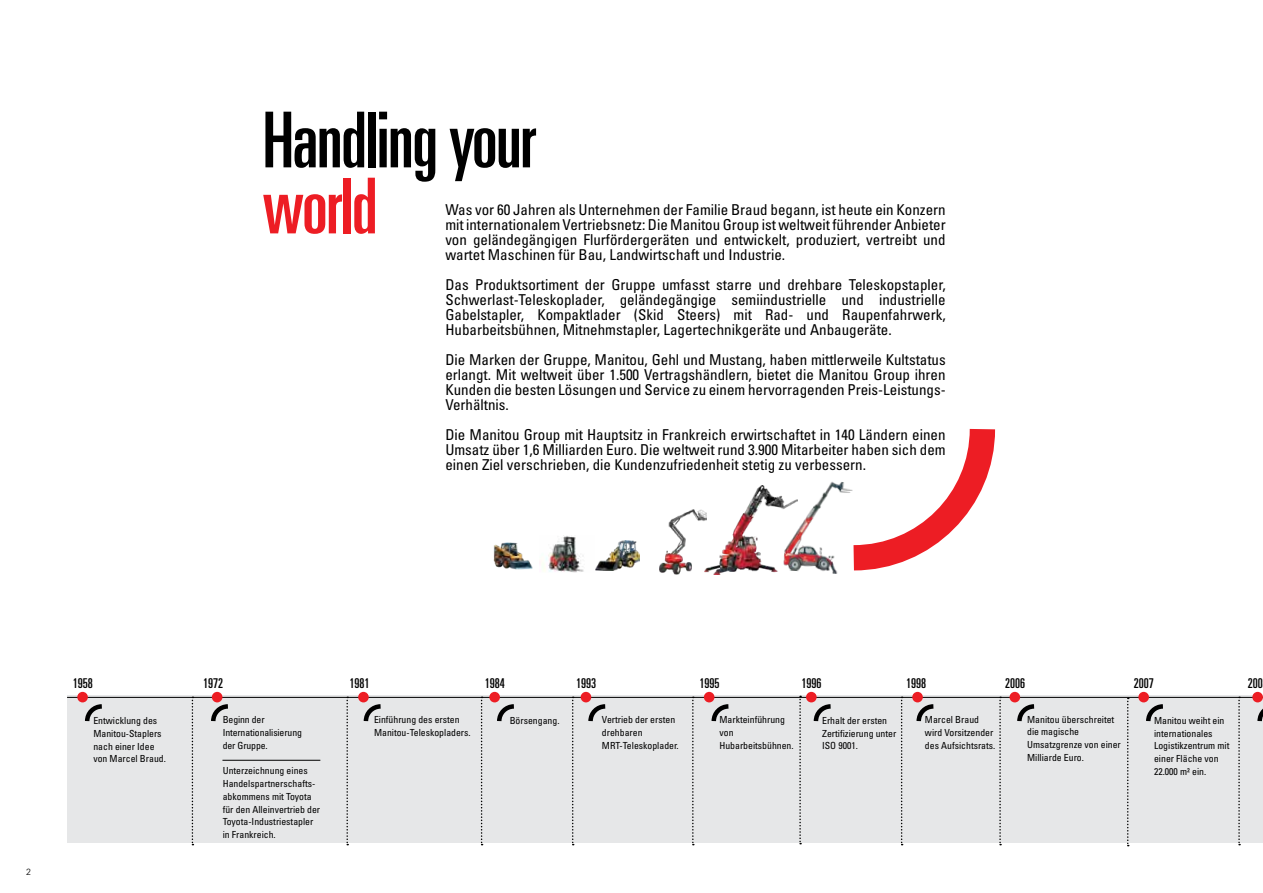
<style>
.page{position:relative;width:1263px;height:893px;background:#fff}
.page>*{position:absolute;margin:0;border:0;box-sizing:border-box;transform-origin:0 0}
.t1{font:77.1px "Univers LTCYR 59 Ult Cond";letter-spacing:-.02em;color:#000}
.t2{font:77.1px "Univers LTCYR 59 Ult Cond";letter-spacing:-.02em;color:#ed1d24}
.t3{font:condensed 15px/15px "Univers LTCYR 57";color:#000;text-align:justify}
.t4{font:13.5px "Univers LTCYR 59 Ult Cond";color:#000}
.t5{font:condensed 9.75px/12.8px "Univers LTCYR 57";color:#000}
.t6{font:300 9px "Univers LTCYR 45";color:#000}
</style>
<div class="page">
<img style="left:659px;top:510px;width:46px;height:65px">
<img style="left:705px;top:486px;width:78px;height:88px">
<img style="left:783px;top:488px;width:45px;height:83px">
<img style="left:596px;top:540px;width:43px;height:31px">
<img style="left:543px;top:535px;width:41px;height:37px">
<img style="left:493px;top:543px;width:39px;height:26px">
<svg style="left:828px;top:428px;width:168px;height:146px"></svg>
<div style="left:67px;top:695px;width:1196px;height:148px;background:#e6e7e8"></div>
<hr style="left:67px;top:697px;width:1196px;height:1px;background:#000">
<div style="left:77px;top:692px;width:11px;height:10px;background:#ed1d24;border-radius:50%"></div>
<svg style="left:83px;top:702px;width:19px;height:20px"></svg>
<div style="left:212px;top:692px;width:10px;height:10px;background:#ed1d24;border-radius:50%"></div>
<svg style="left:211px;top:702px;width:17px;height:20px"></svg>
<div style="left:358px;top:692px;width:11px;height:10px;background:#ed1d24;border-radius:50%"></div>
<svg style="left:361px;top:702px;width:20px;height:20px"></svg>
<hr style="left:222px;top:760px;width:98px;height:1px;background:#000">
<div style="left:489px;top:692px;width:11px;height:10px;background:#ed1d24;border-radius:50%"></div>
<svg style="left:495px;top:702px;width:19px;height:20px"></svg>
<div style="left:581px;top:692px;width:10px;height:10px;background:#ed1d24;border-radius:50%"></div>
<svg style="left:586px;top:702px;width:20px;height:20px"></svg>
<div style="left:806px;top:692px;width:11px;height:10px;background:#ed1d24;border-radius:50%"></div>
<svg style="left:811px;top:702px;width:20px;height:20px"></svg>
<svg style="left:192px;top:698px;width:1px;height:147px"></svg>
<svg style="left:346px;top:697px;width:2px;height:148px"></svg>
<svg style="left:481px;top:698px;width:2px;height:147px"></svg>
<svg style="left:572px;top:698px;width:2px;height:147px"></svg>
<div style="left:704px;top:692px;width:10px;height:10px;background:#ed1d24;border-radius:50%"></div>
<svg style="left:709px;top:702px;width:20px;height:20px"></svg>
<svg style="left:692px;top:698px;width:2px;height:147px"></svg>
<svg style="left:799px;top:696px;width:2px;height:148px"></svg>
<div style="left:912px;top:692px;width:11px;height:10px;background:#ed1d24;border-radius:50%"></div>
<svg style="left:916px;top:702px;width:18px;height:20px"></svg>
<svg style="left:901px;top:698px;width:2px;height:147px"></svg>
<div style="left:1138px;top:692px;width:11px;height:10px;background:#ed1d24;border-radius:50%"></div>
<svg style="left:1144px;top:702px;width:19px;height:20px"></svg>
<svg style="left:1238px;top:697px;width:2px;height:148px"></svg>
<div style="left:1252px;top:692px;width:11px;height:10px;background:#ed1d24;border-radius:50%"></div>
<svg style="left:1256px;top:702px;width:7px;height:20px"></svg>
<div style="left:1009px;top:692px;width:11px;height:10px;background:#ed1d24;border-radius:50%"></div>
<svg style="left:1015px;top:702px;width:20px;height:20px"></svg>
<svg style="left:999px;top:697px;width:2px;height:148px"></svg>
<svg style="left:1127px;top:698px;width:2px;height:148px"></svg>
<h1 class="t1" style="left:263px;top:87px;width:275px">Handling your</h1>
<h1 class="t2" style="left:263px;top:153px;width:116px">world</h1>
<p class="t3" style="left:445px;top:202px;width:502px">Was vor 60 Jahren als Unternehmen der Familie Braud begann, ist heute ein Konzern mit internationalem Vertriebsnetz: Die Manitou Group ist weltweit führender Anbieter von geländegängigen Flurfördergeräten und entwickelt, produziert, vertreibt und wartet Maschinen für Bau, Landwirtschaft und Industrie.</p>
<p class="t3" style="left:445px;top:277px;width:502px">Das Produktsortiment der Gruppe umfasst starre und drehbare Teleskopstapler, Schwerlast-Teleskoplader, geländegängige semiindustrielle und industrielle Gabelstapler, Kompaktlader (Skid Steers) mit Rad- und Raupenfahrwerk, Hubarbeitsbühnen, Mitnehmstapler, Lagertechnikgeräte und Anbaugeräte.</p>
<p class="t3" style="left:445px;top:352px;width:502px">Die Marken der Gruppe, Manitou, Gehl und Mustang, haben mittlerweile Kultstatus erlangt. Mit weltweit über 1.500 Vertragshändlern, bietet die Manitou Group ihren Kunden die besten Lösungen und Service zu einem hervorragenden Preis-Leistungs-Verhältnis.</p>
<p class="t3" style="left:445px;top:427px;width:502px">Die Manitou Group mit Hauptsitz in Frankreich erwirtschaftet in 140 Ländern einen Umsatz über 1,6 Milliarden Euro. Die weltweit rund 3.900 Mitarbeiter haben sich dem einen Ziel verschrieben, die Kundenzufriedenheit stetig zu verbessern.</p>
<p class="t6" style="left:26px;top:866px;width:7px">2</p>
<p class="t4" style="left:73px;top:674px;width:22px">1958</p>
<p class="t4" style="left:203px;top:674px;width:22px">1972</p>
<p class="t4" style="left:349px;top:674px;width:22px">1981</p>
<p class="t4" style="left:485px;top:674px;width:22px">1984</p>
<p class="t4" style="left:576px;top:674px;width:22px">1993</p>
<p class="t4" style="left:699px;top:674px;width:22px">1995</p>
<p class="t4" style="left:801px;top:674px;width:22px">1996</p>
<p class="t4" style="left:906px;top:674px;width:22px">1998</p>
<p class="t4" style="left:1005px;top:674px;width:22px">2006</p>
<p class="t4" style="left:1134px;top:674px;width:22px">2007</p>
<p class="t4" style="left:1248px;top:674px;width:17px">200</p>
<p class="t5" style="left:93px;top:714px;width:74px">Entwicklung des<br>Manitou-Staplers nach einer Idee von Marcel Braud.</p>
<p class="t5" style="left:223px;top:713px;width:81px">Beginn der<br>Internationalisierung der Gruppe.</p>
<p class="t5" style="left:223px;top:764px;width:99px">Unterzeichnung eines<br>Handelspartnerschafts&shy;abkommens mit Toyota für den Alleinvertrieb der<br>Toyota-Industriestapler in Frankreich.</p>
<p class="t5" style="left:374px;top:713px;width:98px">Einführung des ersten<br>Manitou-Teleskopladers.</p>
<p class="t5" style="left:510px;top:714px;width:51px">Börsengang.</p>
<p class="t5" style="left:602px;top:713px;width:78px">Vertrieb der ersten drehbaren<br>MRT-Teleskoplader.</p>
<p class="t5" style="left:719px;top:713px;width:76px">Markteinführung von<br>Hubarbeitsbühnen.</p>
<p class="t5" style="left:822px;top:714px;width:76px">Erhalt der ersten<br>Zertifizierung unter<br>ISO 9001.</p>
<p class="t5" style="left:925px;top:713px;width:72px">Marcel Braud wird Vorsitzender des Aufsichtsrats.</p>
<p class="t5" style="left:1027px;top:712px;width:95px">Manitou überschreitet die magische<br>Umsatzgrenze von einer<br>Milliarde Euro.</p>
<p class="t5" style="left:1154px;top:714px;width:77px">Manitou weiht ein internationales<br>Logistikzentrum mit einer Fläche von<br>22.000 m² ein.</p>
</div>
